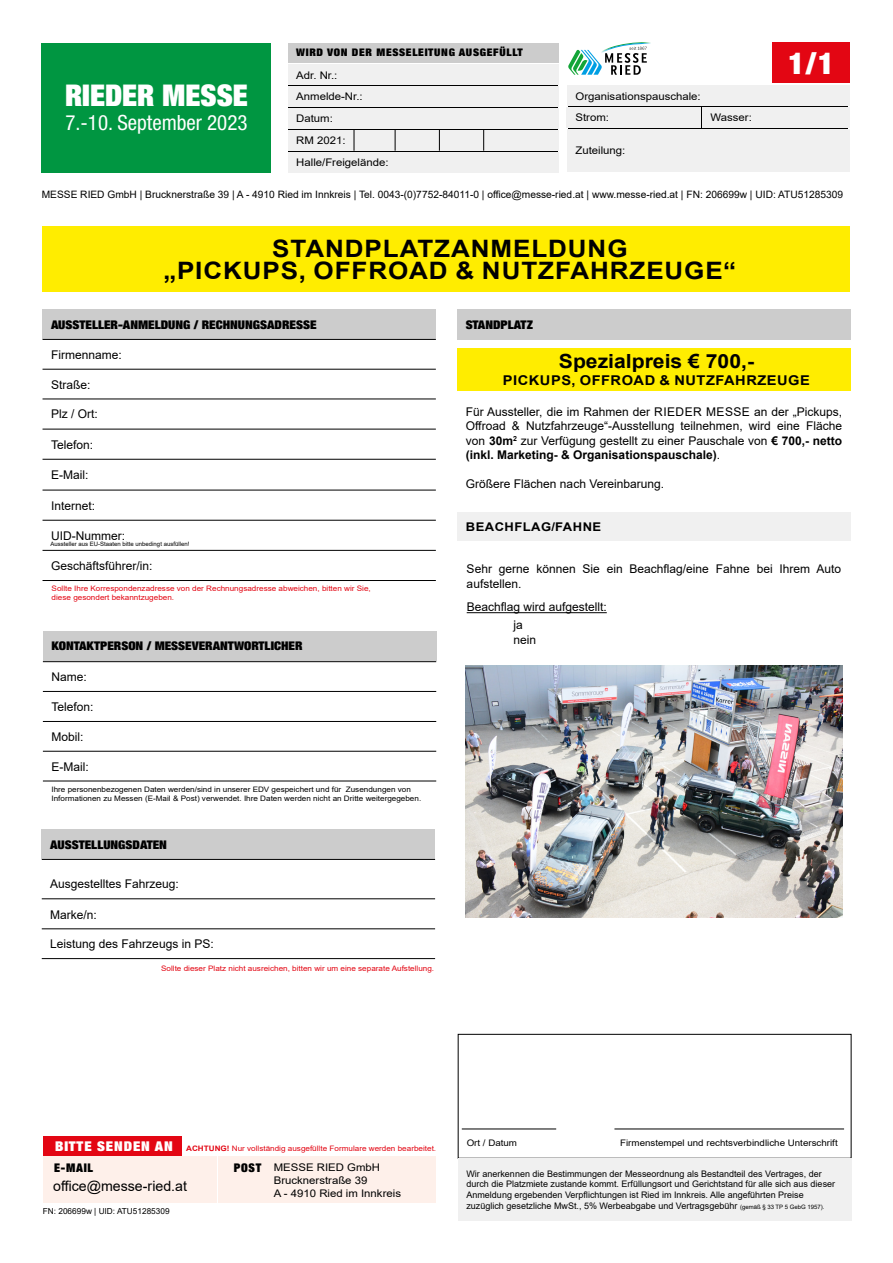
<style>
.page{position:relative;width:893px;height:1263px;background:#fff}
.page>*{position:absolute;margin:0;border:0;box-sizing:border-box;transform-origin:0 0}
.t1{font:900 condensed 30px "Helvetica Neue LT Std";color:#fff}
.t2{font:700 24px/22.5px "Arial";letter-spacing:.035em;color:#000;text-align:center;scale:1.08 1}
.t3{font:condensed 21px "Helvetica Neue LT Std";color:#fff}
.t4{font:700 19.5px "Arial";color:#000;scale:1.08 1}
.t5{font:14.25px "Arial";color:#000}
.t6{font:700 13.5px "Arial";letter-spacing:.035em;color:#000;scale:1.08 1}
.t7{font:12px/14.4px "Arial";color:#000}
.t8{font:900 condensed 12px "Helvetica Neue LT Std";color:#000;scale:1.08 1}
.t9{font:700 12px "Arial";letter-spacing:.035em;color:#000;scale:1.08 1}
.t10{font:900 condensed 12px "Helvetica Neue LT Std";color:#000}
.t11{font:10.5px/12.6px "Arial";color:#000;scale:1.08 1}
.t12{font:900 condensed 10.5px "Helvetica Neue LT Std";letter-spacing:.06em;color:#000;scale:1.08 1}
.t13{font:10.2px "Arial";color:#000}
.t14{font:9px/10.8px "Arial";color:#000}
.t15{font:9px "Arial";color:#000;scale:1.08 1}
.t16{font:8.25px "Arial";color:#000}
.t17{font:7.5px/9px "Arial";color:#e30613;scale:1.08 1}
.t18{font:7.5px/9px "Arial";color:#000;scale:1.08 1}
.t19{font:6px "Arial";color:#000}
.s1{font-weight:700}
.s2{font-family:"Helvetica Neue LT Std";font-weight:900;font-stretch:condensed;font-size:13.5px;color:#fff}
.s3{font-size:6px}
.s4{font-family:"Helvetica Neue LT Std";font-weight:900;font-stretch:condensed;font-size:12px}
</style>
<div class="page">
<div style="left:42px;top:829px;width:393px;height:30px;background:#ccc"></div>
<hr style="left:42px;top:859px;width:393px;height:1px;background:#000">
<div style="left:457px;top:512px;width:393px;height:29px;background:#f0f0f0"></div>
<div style="left:457px;top:309px;width:393px;height:31px;background:#ccc"></div>
<div style="left:43px;top:227px;width:807px;height:65px;background:#ffed00"></div>
<div style="left:457px;top:348px;width:394px;height:43px;background:#ffed00"></div>
<div style="left:43px;top:1156px;width:174px;height:47px;background:#fef0ea"></div>
<div style="left:43px;top:1136px;width:139px;height:19px;background:#e30613"></div>
<div style="left:219px;top:1156px;width:217px;height:47px;background:#fef0ea"></div>
<div style="left:458px;top:1034px;width:393px;height:124px;border:1px solid #000"></div>
<div style="left:458px;top:1158px;width:393px;height:62px;background:#f0f0f0"></div>
<hr style="left:462px;top:1129px;width:94px;height:1px;background:#000">
<hr style="left:614px;top:1129px;width:230px;height:1px;background:#000">
<div style="left:568px;top:90px;width:280px;height:81px;background:#000"></div>
<div style="left:288px;top:64px;width:270px;height:107px;background:#000"></div>
<svg style="left:568px;top:42px;width:83px;height:33px"></svg>
<div style="left:42px;top:43px;width:229px;height:130px;background:#009641"></div>
<div style="left:772px;top:43px;width:78px;height:40px;background:#e30613"></div>
<div style="left:288px;top:64px;width:270px;height:21px;background:#f0f0f0"></div>
<div style="left:567px;top:85px;width:283px;height:21px;background:#f0f0f0"></div>
<div style="left:567px;top:107px;width:134px;height:21px;background:#f0f0f0"></div>
<div style="left:702px;top:107px;width:148px;height:21px;background:#f0f0f0"></div>
<div style="left:288px;top:86px;width:270px;height:21px;background:#f0f0f0"></div>
<div style="left:288px;top:108px;width:270px;height:21px;background:#f0f0f0"></div>
<div style="left:567px;top:129px;width:160px;height:43px;background:#f0f0f0"></div>
<div style="left:728px;top:129px;width:122px;height:43px;background:#f0f0f0"></div>
<div style="left:288px;top:152px;width:270px;height:21px;background:#f0f0f0"></div>
<div style="left:288px;top:43px;width:270px;height:19px;background:#ccc"></div>
<div style="left:288px;top:130px;width:270px;height:21px;background:#f0f0f0"></div>
<svg style="left:354px;top:130px;width:1px;height:21px"></svg>
<svg style="left:395px;top:130px;width:1px;height:21px"></svg>
<svg style="left:439px;top:130px;width:1px;height:21px"></svg>
<svg style="left:483px;top:130px;width:1px;height:21px"></svg>
<div style="left:43px;top:309px;width:393px;height:30px;background:#ccc"></div>
<hr style="left:43px;top:339px;width:393px;height:1px;background:#000">
<hr style="left:43px;top:369px;width:393px;height:1px;background:#000">
<hr style="left:43px;top:399px;width:393px;height:1px;background:#000">
<hr style="left:43px;top:429px;width:393px;height:1px;background:#000">
<hr style="left:43px;top:459px;width:393px;height:1px;background:#000">
<hr style="left:43px;top:490px;width:393px;height:1px;background:#000">
<hr style="left:43px;top:520px;width:393px;height:1px;background:#000">
<hr style="left:43px;top:550px;width:393px;height:1px;background:#000">
<hr style="left:43px;top:580px;width:393px;height:1px;background:#000">
<div style="left:43px;top:631px;width:393px;height:30px;background:#ccc"></div>
<hr style="left:43px;top:661px;width:393px;height:1px;background:#000">
<hr style="left:43px;top:691px;width:393px;height:1px;background:#000">
<hr style="left:43px;top:721px;width:393px;height:1px;background:#000">
<hr style="left:43px;top:751px;width:393px;height:1px;background:#000">
<hr style="left:43px;top:781px;width:393px;height:1px;background:#000">
<hr style="left:467px;top:612px;width:140px;height:1px;background:#000">
<hr style="left:42px;top:898px;width:393px;height:1px;background:#000">
<hr style="left:42px;top:928px;width:393px;height:1px;background:#000">
<hr style="left:42px;top:958px;width:393px;height:1px;background:#000">
<img style="left:465px;top:665px;width:377px;height:252px">
<h1 class="t1" style="left:65px;top:77px;width:184px">RIEDER MESSE</h1>
<h3 class="t3" style="left:65px;top:111px;width:184px">7.-10. September 2023</h3>
<p class="t12" style="left:296px;top:46px;width:211px">WIRD VON DER MESSELEITUNG AUSGEFÜLLT</p>
<p class="t11" style="left:296px;top:68px;width:40px">Adr. Nr.:</p>
<p class="t11" style="left:296px;top:86px;width:63px;line-height:21.9px">Anmelde-Nr.:<br>Datum:</p>
<p class="t11" style="left:296px;top:134px;width:47px">RM 2021:</p>
<p class="t11" style="left:296px;top:156px;width:87px">Halle/Freigelände:</p>
<p class="t11" style="left:575px;top:85px;width:118px;line-height:21.9px">Organisationspauschale:<br>Strom:</p>
<p class="t11" style="left:575px;top:144px;width:48px">Zuteilung:</p>
<p class="t11" style="left:711px;top:111px;width:40px">Wasser:</p>
<h1 class="t1" style="left:788px;top:44px;width:47px">1/1</h1>
<p class="t13" style="left:42px;top:188px;width:803px">MESSE RIED GmbH | Brucknerstraße 39 | A - 4910 Ried im Innkreis | Tel. 0043-(0)7752-84011-0 | office@messe-ried.at | www.messe-ried.at | FN: 206699w | UID: ATU51285309</p>
<h2 class="t2" style="left:164px;top:237px;width:532px">STANDPLATZANMELDUNG<br>„PICKUPS, OFFROAD &amp; NUTZFAHRZEUGE“</h2>
<p class="t8" style="left:51px;top:317px;width:247px">AUSSTELLER-ANMELDUNG / RECHNUNGSADRESSE</p>
<p class="t7" style="left:51px;top:347px;width:72px">Firmenname:</p>
<p class="t7" style="left:51px;top:377px;width:41px">Straße:</p>
<p class="t7" style="left:51px;top:407px;width:48px">Plz / Ort:</p>
<p class="t7" style="left:51px;top:437px;width:44px">Telefon:</p>
<p class="t7" style="left:51px;top:468px;width:39px">E-Mail:</p>
<p class="t7" style="left:51px;top:498px;width:46px">Internet:</p>
<p class="t7" style="left:51px;top:528px;width:75px">UID-Nummer:</p>
<p class="t7" style="left:51px;top:558px;width:103px">Geschäftsführer/in:</p>
<p class="t19" style="left:51px;top:540px;width:140px">Aussteller aus EU-Staaten bitte unbedingt ausfüllen!</p>
<p class="t17" style="left:52px;top:583px;width:297px">Sollte Ihre Korrespondenzadresse von der Rechnungsadresse abweichen, bitten wir Sie, diese gesondert bekanntzugeben.</p>
<p class="t8" style="left:51px;top:638px;width:234px">KONTAKTPERSON / MESSEVERANTWORTLICHER</p>
<p class="t7" style="left:51px;top:670px;width:37px">Name:</p>
<p class="t7" style="left:51px;top:700px;width:44px">Telefon:</p>
<p class="t7" style="left:51px;top:729px;width:34px">Mobil:</p>
<p class="t7" style="left:51px;top:759px;width:39px">E-Mail:</p>
<p class="t18" style="left:51px;top:784px;width:344px">Ihre personenbezogenen Daten werden/sind in unserer EDV gespeichert und für Zusendungen von<br>Informationen zu Messen (E-Mail &amp; Post) verwendet. Ihre Daten werden nicht an Dritte weitergegeben.</p>
<p class="t8" style="left:50px;top:837px;width:110px">AUSSTELLUNGSDATEN</p>
<p class="t7" style="left:50px;top:877px;width:130px">Ausgestelltes Fahrzeug:</p>
<p class="t7" style="left:50px;top:907px;width:48px">Marke/n:</p>
<p class="t7" style="left:50px;top:937px;width:165px">Leistung des Fahrzeugs in PS:</p>
<p class="t17" style="left:161px;top:964px;width:254px">Sollte dieser Platz nicht ausreichen, bitten wir um eine separate Aufstellung.</p>
<p class="t8" style="left:466px;top:317px;width:64px">STANDPLATZ</p>
<h3 class="t4" style="left:559px;top:348px;width:182px">Spezialpreis € 700,-</h3>
<p class="t6" style="left:503px;top:370px;width:286px">PICKUPS, OFFROAD &amp; NUTZFAHRZEUGE</p>
<p class="t7" style="left:466px;top:404px;width:378px;text-align:justify">Für Aussteller, die im Rahmen der RIEDER MESSE an der „Pickups, Offroad &amp; Nutzfahrzeuge“-Ausstellung teilnehmen, wird eine Fläche von <span class="s1">30m</span><sup>2</sup> zur Verfügung gestellt zu einer Pauschale von <span class="s1">€ 700,- netto (inkl. Marketing- &amp; Organisationspauschale)</span>.</p>
<p class="t7" style="left:466px;top:476px;width:200px">Größere Flächen nach Vereinbarung.</p>
<p class="t9" style="left:466px;top:518px;width:127px">BEACHFLAG/FAHNE</p>
<p class="t7" style="left:467px;top:562px;width:376px">Sehr gerne können Sie ein Beachflag/eine Fahne bei Ihrem Auto aufstellen.</p>
<p class="t7" style="left:514px;top:598px;width:95px;line-height:17.9px;text-indent:-47px">Beachflag wird aufgestellt: ja</p>
<p class="t7" style="left:514px;top:632px;width:24px">nein</p>
<p class="t15" style="left:467px;top:1137px;width:48px">Ort / Datum</p>
<p class="t15" style="left:620px;top:1137px;width:203px">Firmenstempel und rechtsverbindliche Unterschrift</p>
<p class="t17" style="left:55px;top:1143px;width:354px"><span class="s2">BITTE SENDEN AN</span> <span class="s1">ACHTUNG!</span> Nur vollständig ausgefüllte Formulare werden bearbeitet.</p>
<p class="t10" style="left:54px;top:1160px;width:40px">E-MAIL</p>
<p class="t5" style="left:53px;top:1176px;width:135px">office@messe-ried.at</p>
<p class="t14" style="left:466px;top:1168px;width:370px">Wir anerkennen die Bestimmungen der Messeordnung als Bestandteil des Vertrages, der durch die Platzmiete zustande kommt. Erfüllungsort und Gerichtstand für alle sich aus dieser Anmeldung ergebenden Verpflichtungen ist Ried im Innkreis. Alle angeführten Preise zuzüglich gesetzliche MwSt., 5% Werbeabgabe und Vertragsgebühr <span class="s3">(gemäß § 33 TP 5 GebG 1957).</span></p>
<p class="t11" style="left:274px;top:1161px;width:119px;text-indent:-40px"><span class="s4">POST</span> MESSE RIED GmbH<br>Brucknerstraße 39<br>A - 4910 Ried im Innkreis</p>
<p class="t16" style="left:43px;top:1206px;width:128px">FN: 206699w | UID: ATU51285309</p>
</div>
